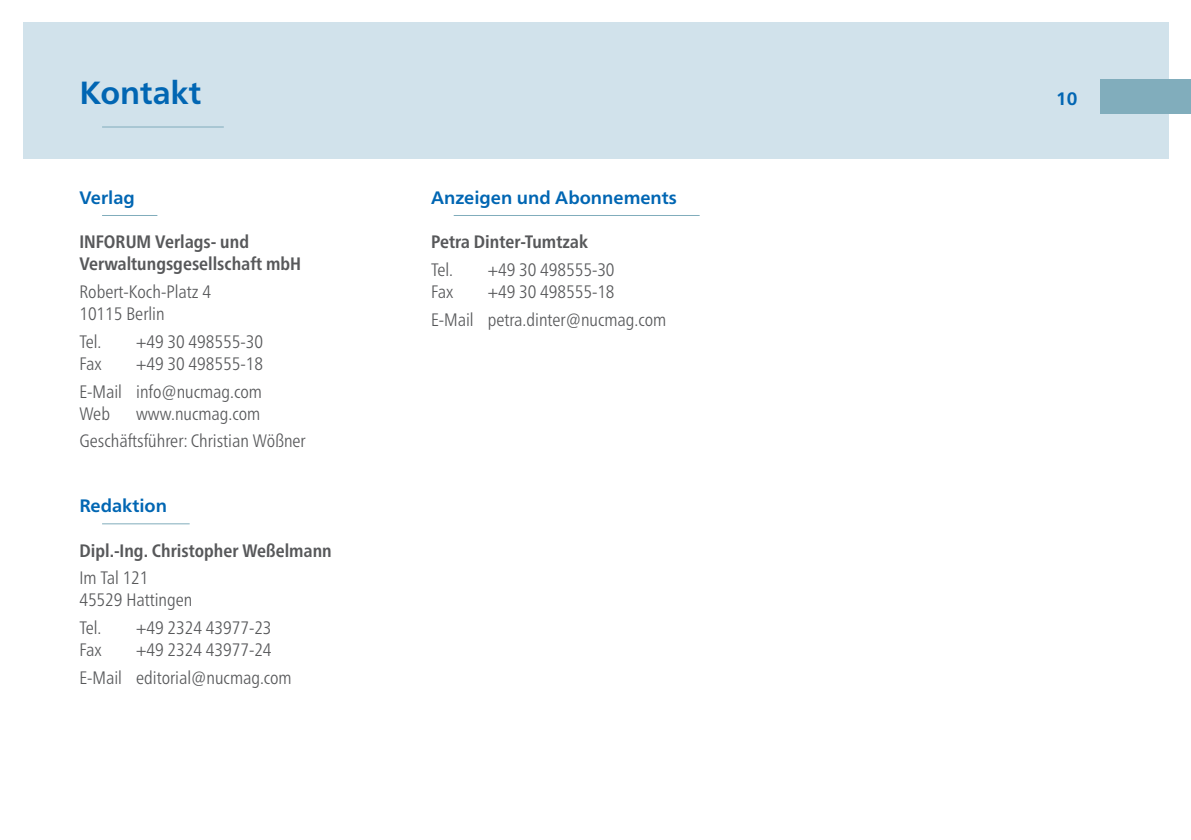
<style>
.page{position:relative;width:1191px;height:840px;background:#fff}
.page>*{position:absolute;margin:0;border:0;box-sizing:border-box;transform-origin:0 0}
.t1{font:700 32px "Frutiger Neue LT Pro";color:#0166b3}
.t2{font:300 condensed 18px/27.6px "Frutiger Neue LT Pro";color:#57585a}
.t3{font:700 condensed 18px/22px "Frutiger Neue LT Pro";color:#57585a}
.t4{font:700 18px "Frutiger Neue LT Pro";color:#0166b3}
</style>
<div class="page">
<div style="left:23px;top:23px;width:1145px;height:136px;background:#d1e2eb"></div>
<div style="left:1100px;top:79px;width:91px;height:34px;background:#81adbc"></div>
<hr style="left:102px;top:126px;width:122px;height:1px;background:#81adbc">
<hr style="left:102px;top:215px;width:55px;height:1px;background:#81adbc">
<hr style="left:102px;top:523px;width:88px;height:1px;background:#81adbc">
<hr style="left:454px;top:215px;width:245px;height:1px;background:#81adbc">
<h1 class="t1" style="left:79px;top:74px;width:123px">Kontakt</h1>
<p class="t4" style="left:79px;top:186px;width:57px">Verlag</p>
<p class="t3" style="left:79px;top:231px;width:223px">INFORUM Verlags- und<br>Verwaltungsgesellschaft mbH</p>
<p class="t2" style="left:79px;top:280px;width:133px;line-height:22px">Robert-Koch-Platz 4<br>10115 Berlin</p>
<p class="t2" style="left:79px;top:327px;width:24px">Tel.</p>
<p class="t2" style="left:136px;top:327px;width:128px">+49 30 498555-30</p>
<p class="t2" style="left:79px;top:349px;width:24px">Fax</p>
<p class="t2" style="left:79px;top:349px;width:185px;text-align:right">+49 30 498555-18<br>E-Mail info@nucmag.com</p>
<p class="t2" style="left:79px;top:399px;width:32px">Web</p>
<p class="t2" style="left:79px;top:399px;width:228px;text-indent:57px">www.nucmag.com<br>Geschäftsführer: Christian Wößner</p>
<p class="t4" style="left:79px;top:494px;width:89px">Redaktion</p>
<p class="t3" style="left:79px;top:539px;width:254px">Dipl.-Ing. Christopher Weßelmann</p>
<p class="t2" style="left:79px;top:566px;width:114px;line-height:22px">Im Tal 121<br>45529 Hattingen</p>
<p class="t2" style="left:79px;top:613px;width:24px">Tel.</p>
<p class="t2" style="left:136px;top:613px;width:137px">+49 2324 43977-23</p>
<p class="t2" style="left:79px;top:635px;width:24px">Fax</p>
<p class="t2" style="left:79px;top:635px;width:214px;text-indent:57px">+49 2324 43977-24<br>E-Mail editorial@nucmag.com</p>
<p class="t4" style="left:431px;top:186px;width:247px">Anzeigen und Abonnements</p>
<p class="t3" style="left:431px;top:231px;width:158px">Petra Dinter-Tumtzak</p>
<p class="t2" style="left:431px;top:256px;width:24px">Tel.</p>
<p class="t2" style="left:488px;top:256px;width:128px">+49 30 498555-30</p>
<p class="t2" style="left:431px;top:278px;width:24px">Fax</p>
<p class="t2" style="left:431px;top:278px;width:237px;text-align:center">+49 30 498555-18<br>E-Mail petra.dinter@nucmag.com</p>
<p class="t4" style="left:1056px;top:87px;width:23px">10</p>
</div>
